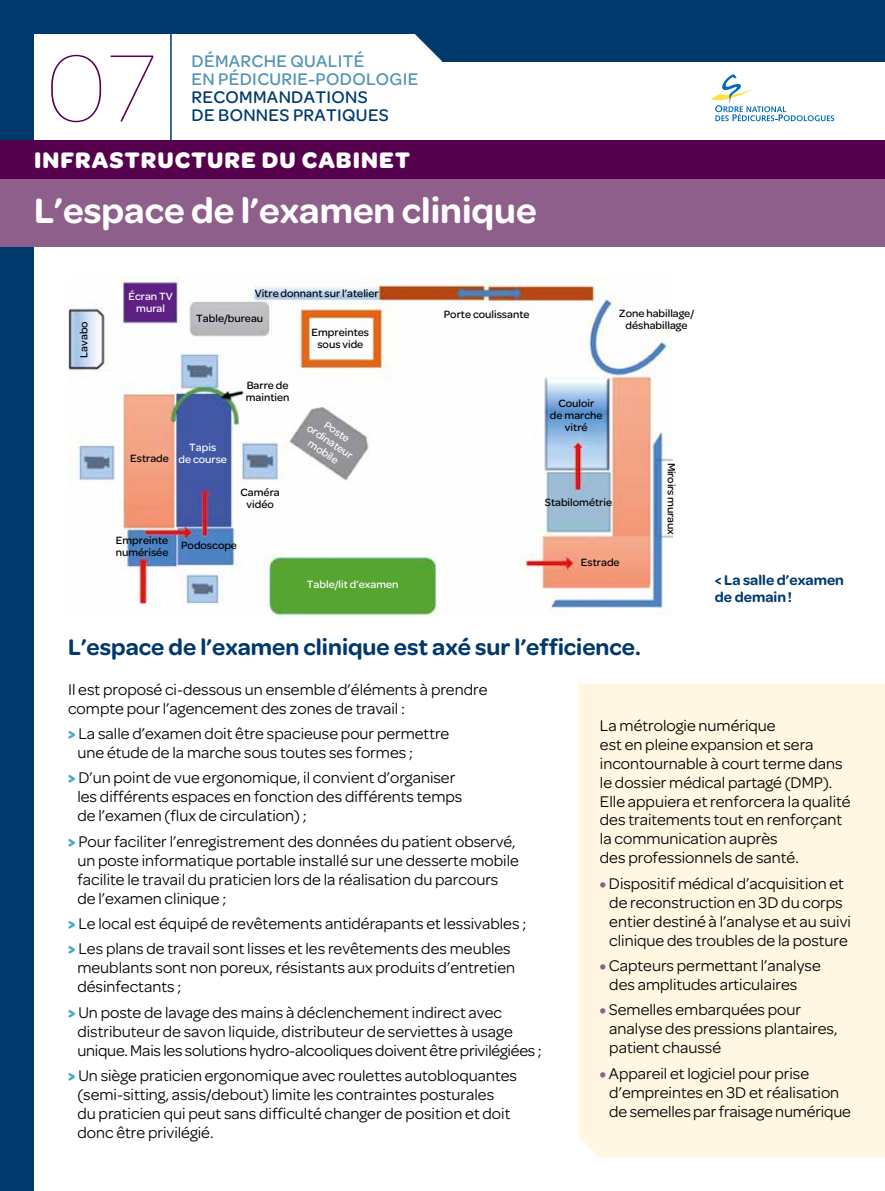
<style>
.page{position:relative;width:885px;height:1191px;background:#fff}
.page>*{position:absolute;margin:0;border:0;box-sizing:border-box;transform-origin:0 0}
.t1{font:100 102px "Omnes";color:#56014e}
.t2{font:600 37.5px "Omnes";color:#fff}
.t3{font:600 24px "Omnes";color:#00396c}
.t4{font:700 24px "Omnes";letter-spacing:.045em;color:#fff}
.t5{font:500 18px/18px "Omnes";letter-spacing:.02em;color:#5195b2}
.t6{font:500 18px/18px "Omnes";letter-spacing:.02em;color:#00396c}
.t7{font:16.5px/18.9px "Omnes";color:#000}
.t8{font:600 15px/17.2px "Omnes";color:#00396c}
.t9{font:500 11.25px/12px "Omnes";color:#000;text-align:center}
.t10{font:500 11.25px/12px "Omnes";color:#fff}
.s1{color:#000}
.s2{font-weight:700;color:#4ba8cd}
.s3{font-weight:900;color:#8e5f8b}
</style>
<div class="page">
<div style="left:0;top:0;width:884px;height:1191px;background:#00396c"></div>
<div style="left:34px;top:34px;width:850px;height:1157px;background:#fff"></div>
<div style="left:0;top:141px;width:884px;height:106px;background:#8e5f8b"></div>
<svg style="left:415px;top:34px;width:27px;height:27px"></svg>
<hr style="left:170px;top:0;width:2px;height:140px;background:#00396c">
<svg style="left:710px;top:74px;width:124px;height:47px"></svg>
<div style="left:442px;top:4px;width:442px;height:58px;background:#00396c"></div>
<div style="left:0;top:140px;width:884px;height:39px;background:#56014e"></div>
<div style="left:578px;top:683px;width:306px;height:474px;background:#fff7e2"></div>
<img style="left:68px;top:276px;width:604px;height:341px">
<h1 class="t1" style="left:45px;top:34px;width:113px">07</h1>
<p class="t5" style="left:191px;top:52px;width:228px">démarche Qualité<br>en pédicurie-podologie</p>
<p class="t6" style="left:191px;top:88px;width:199px">recommandations de bonnes pratiques</p>
<h3 class="t4" style="left:34px;top:146px;width:377px">INFRASTRUCTURE DU CABINET</h3>
<h2 class="t2" style="left:34px;top:189px;width:504px">L’espace de l’examen clinique</h2>
<p class="t9" style="left:78px;top:357px;width:38px;rotate:-90deg">Lavabo</p>
<p class="t10" style="left:128px;top:290px;width:46px;text-align:center">Écran TV mural</p>
<p class="t9" style="left:255px;top:287px;width:125px">Vitre donnant sur l’atelier</p>
<p class="t9" style="left:196px;top:312px;width:68px">Table/bureau</p>
<p class="t9" style="left:246px;top:379px;width:45px;text-align:left">Barre de maintien</p>
<p class="t9" style="left:311px;top:326px;width:59px">Empreintes sous vide</p>
<p class="t10" style="left:130px;top:441px;width:98px;text-indent:59px">Tapis<br><span class="s1">Estrade</span> de course</p>
<p class="t9" style="left:240px;top:486px;width:41px">Caméra vidéo</p>
<p class="t9" style="left:116px;top:534px;width:54px;text-align:left">Empreinte numérisée</p>
<p class="t9" style="left:181px;top:539px;width:57px">Podoscope</p>
<p class="t10" style="left:329px;top:412px;width:36px;line-height:24px;rotate:34deg">Poste mobile</p>
<p class="t10" style="left:311px;top:422px;width:57px;rotate:34deg">ordinateur</p>
<p class="t10" style="left:307px;top:578px;width:93px">Table/lit d’examen</p>
<p class="t9" style="left:444px;top:308px;width:87px">Porte coulissante</p>
<p class="t9" style="left:618px;top:307px;width:77px">Zone habillage/ déshabillage</p>
<p class="t9" style="left:550px;top:398px;width:54px">Couloir<br>de marche vitré</p>
<p class="t9" style="left:544px;top:497px;width:69px">Stabilométrie</p>
<p class="t9" style="left:581px;top:556px;width:40px">Estrade</p>
<p class="t9" style="left:677px;top:462px;width:73px;rotate:90deg">Miroirs muraux</p>
<h3 class="t3" style="left:68px;top:633px;width:574px">L’espace de l’examen clinique est axé sur l’efficience.</h3>
<p class="t8" style="left:714px;top:571px;width:131px">&lt; La salle d’examen de demain!</p>
<p class="t7" style="left:68px;top:680px;width:421px">Il est proposé ci-dessous un ensemble d’éléments à prendre compte pour l’agencement des zones de travail :</p>
<p class="t7" style="left:77px;top:724px;width:373px;text-indent:-9px"><span class="s2">&gt;</span> La salle d’examen doit être spacieuse pour permettre une étude de la marche sous toutes ses formes ;</p>
<p class="t7" style="left:77px;top:768px;width:386px;text-indent:-9px"><span class="s2">&gt;</span> D’un point de vue ergonomique, il convient d’organiser les différents espaces en fonction des différents temps de l’examen (flux de circulation) ;</p>
<p class="t7" style="left:77px;top:832px;width:443px;text-indent:-9px"><span class="s2">&gt;</span> Pour faciliter l’enregistrement des données du patient observé, un poste informatique portable installé sur une desserte mobile facilite le travail du praticien lors de la réalisation du parcours de l’examen clinique ;</p>
<p class="t7" style="left:68px;top:911px;width:459px;line-height:25.3px"><span class="s2">&gt;</span> Le local est équipé de revêtements antidérapants et lessivables ; <span class="s2">&gt;</span> Les plans de travail sont lisses et les revêtements des meubles</p>
<p class="t7" style="left:77px;top:958px;width:439px">meublants sont non poreux, résistants aux produits d’entretien désinfectants ;</p>
<p class="t7" style="left:77px;top:1003px;width:465px;text-indent:-9px"><span class="s2">&gt;</span> Un poste de lavage des mains à déclenchement indirect avec distributeur de savon liquide, distributeur de serviettes à usage unique. Mais les solutions hydro-alcooliques doivent être privilégiées ;</p>
<p class="t7" style="left:77px;top:1066px;width:441px;text-indent:-9px"><span class="s2">&gt;</span> Un siège praticien ergonomique avec roulettes autobloquantes (semi-sitting, assis/debout) limite les contraintes posturales<br>du praticien qui peut sans difficulté changer de position et doit donc être privilégié.</p>
<p class="t7" style="left:600px;top:715px;width:252px">La métrologie numérique<br>est en pleine expansion et sera incontournable à court terme dans le dossier médical partagé (DMP).<br>Elle appuiera et renforcera la qualité des traitements tout en renforçant la communication auprès<br>des professionnels de santé.</p>
<p class="t7" style="left:600px;top:874px;width:252px;text-align:center"><span class="s3">•</span> Dispositif médical d’acquisition et de reconstruction en 3D du corps entier destiné à l’analyse et au suivi clinique des troubles de la posture</p>
<p class="t7" style="left:609px;top:956px;width:213px;text-indent:-9px"><span class="s3">•</span> Capteurs permettant l’analyse des amplitudes articulaires</p>
<p class="t7" style="left:609px;top:1000px;width:230px;text-indent:-9px"><span class="s3">•</span> Semelles embarquées pour analyse des pressions plantaires, patient chaussé</p>
<p class="t7" style="left:609px;top:1064px;width:243px;text-indent:-9px"><span class="s3">•</span> Appareil et logiciel pour prise d’empreintes en 3D et réalisation de semelles par fraisage numérique</p>
</div>
